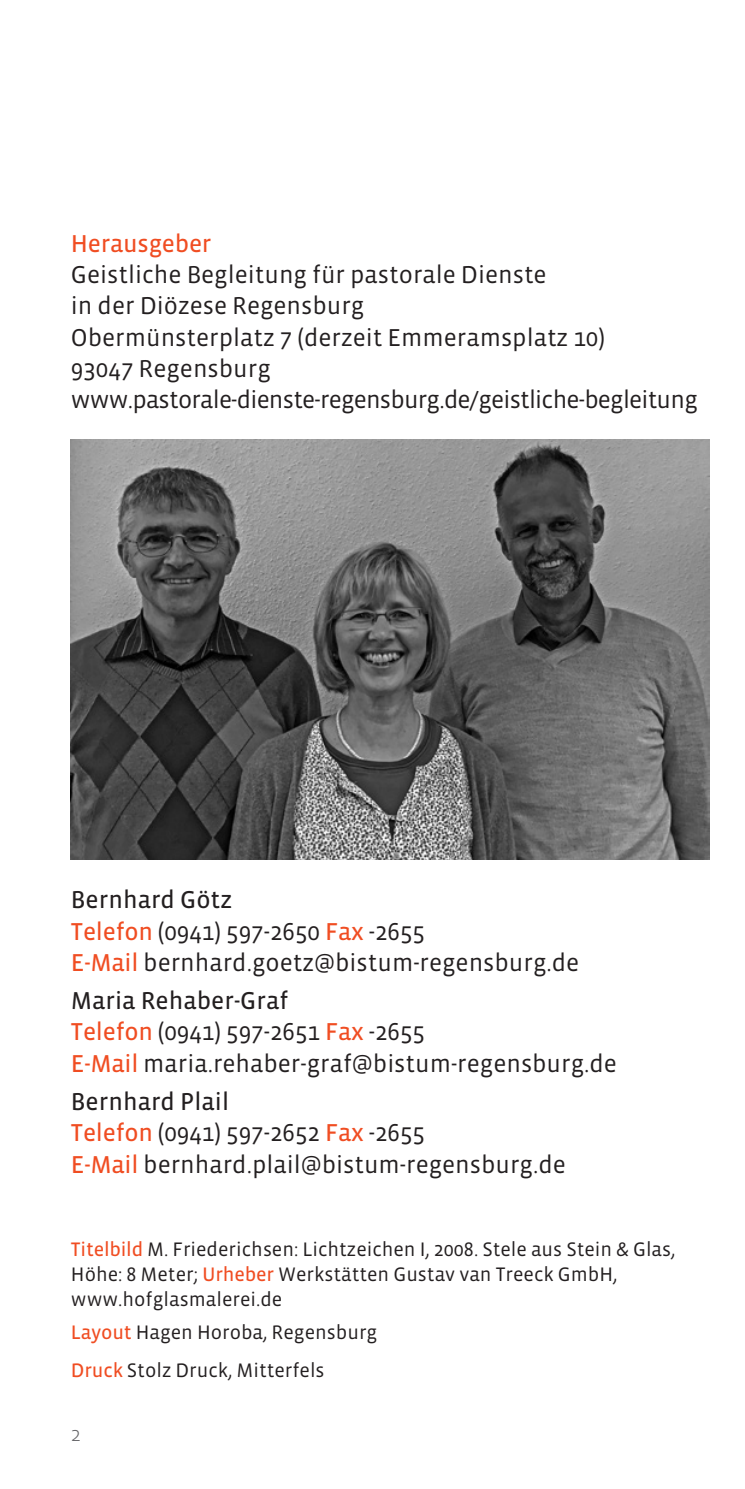
<style>
.page{position:relative;width:745px;height:1489px;background:#fff}
.page>*{position:absolute;margin:0;border:0;box-sizing:border-box;transform-origin:0 0}
.t1{font:25px/31.2px "Vista Sans OTCE";color:#231f20}
.t2{font:25px "Vista Sans OTCE";letter-spacing:-.01em;color:#f04d22}
.t3{font:20px/25px "Vista Sans OTCE";color:#231f20}
.t4{font:300 20px "Vista Sans OTCE";color:#636366}
.s1{font-style:inherit}
.s2{color:#f04d22}
</style>
<div class="page">
<img style="left:71px;top:439px;width:638px;height:420px">
<p class="t2" style="left:71px;top:229px;width:142px">Herausgeber</p>
<p class="t1" style="left:71px;top:259px;width:628px">Geistliche Begleitung für pastorale Dienste<br>in der Diözese Regensburg<br>Obermünsterplatz 7 (derzeit Emmeramsplatz 10)<br>93047 Regensburg www.pastorale-dienste-regensburg.de/geistliche-begleitung</p>
<p class="t1" style="left:71px;top:884px;width:509px"><span class="s1">Bernhard Götz<br></span><span class="s2">Telefon</span> (0941) 597-2650 <span class="s2">Fax</span> -2655<br><span class="s2">E-Mail</span> bernhard.goetz@bistum-regensburg.de</p>
<p class="t1" style="left:71px;top:984px;width:547px"><span class="s1">Maria Rehaber-Graf<br></span><span class="s2">Telefon</span> (0941) 597-2651 <span class="s2">Fax</span> -2655<br><span class="s2">E-Mail</span> maria.rehaber-graf@bistum-regensburg.de</p>
<p class="t1" style="left:71px;top:1085px;width:496px"><span class="s1">Bernhard Plail<br></span><span class="s2">Telefon</span> (0941) 597-2652 <span class="s2">Fax</span> -2655<br><span class="s2">E-Mail</span> bernhard.plail@bistum-regensburg.de</p>
<p class="t3" style="left:71px;top:1236px;width:605px"><span class="s2">Titelbild</span> M. Friederichsen: Lichtzeichen I, 2008. Stele aus Stein &amp; Glas,<br>Höhe: 8 Meter; <span class="s2">Urheber</span> Werkstätten Gustav van Treeck GmbH, www.hofglasmalerei.de</p>
<p class="t3" style="left:71px;top:1312px;width:308px;line-height:38.2px"><span class="s2">Layout</span> Hagen Horoba, Regensburg<br><span class="s2">Druck</span> Stolz Druck, Mitterfels</p>
<p class="t4" style="left:71px;top:1422px;width:11px">2</p>
</div>
